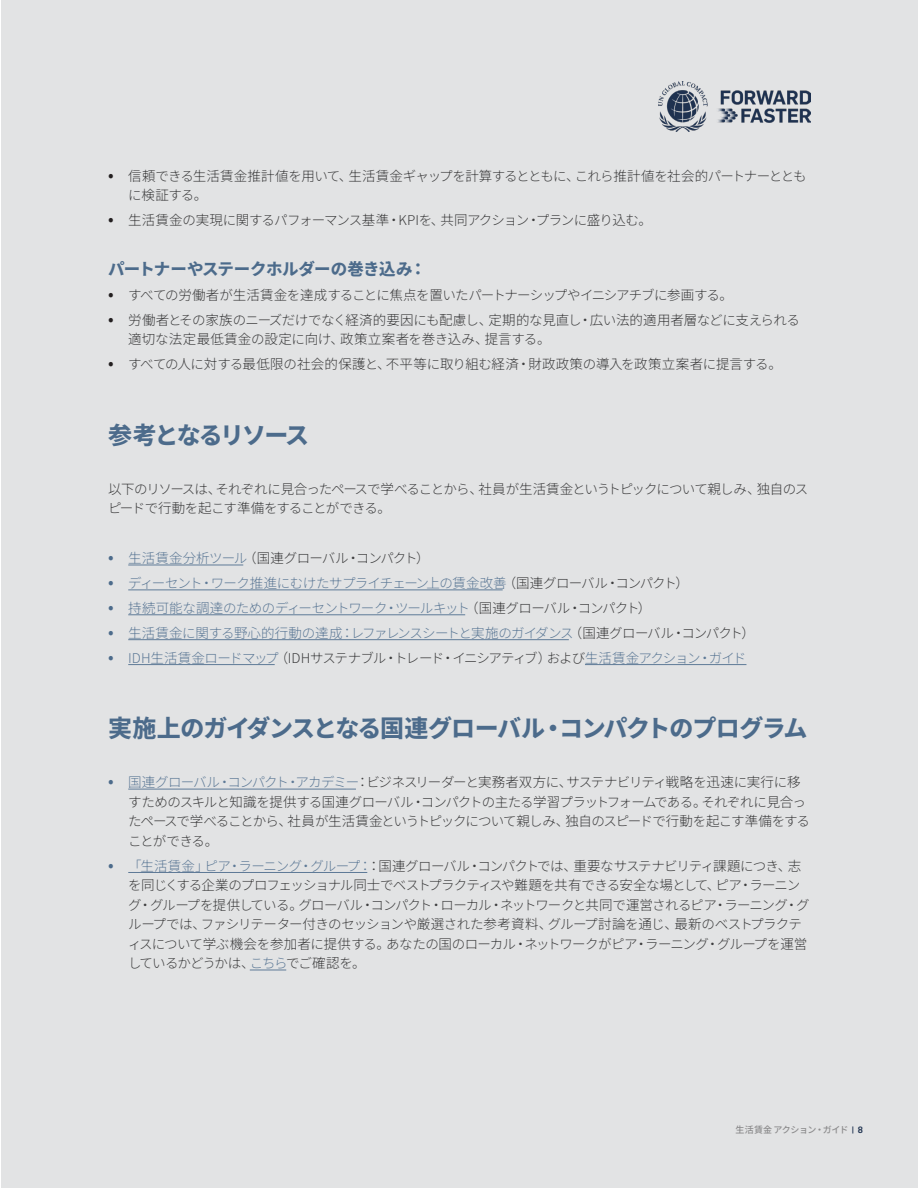
<style>
.page{position:relative;width:918px;height:1188px;background:#fff}
.page>*{position:absolute;margin:0;border:0;box-sizing:border-box;transform-origin:0 0}
.Bodytext{font:800 24px "Noto Sans JP";letter-spacing:-.06em;color:#4c6b8b}
.Bodytext-2{font:800 24px "Noto Sans JP";letter-spacing:-.09em;color:#4c6b8b}
.t1{font:800 16.5px "Noto Sans JP";letter-spacing:-.025em;color:#4c6b8b}
.t2{font:300 13.5px/19.5px "Noto Sans JP";letter-spacing:-.04em;color:#3e3e3f}
.t3{font:300 13.5px "Noto Sans JP";letter-spacing:-.045em;color:#5e7a97}
.t4{font:300 13.5px/19.5px "Noto Sans JP";letter-spacing:-.015em;color:#3e3e3f}
.t5{font:300 13.5px/19.5px "Noto Sans JP";letter-spacing:-.06em;color:#3e3e3f}
.t6{font:300 13.5px "Noto Sans JP";letter-spacing:-.065em;color:#3e3e3f}
.t7{font:300 13.5px "Noto Sans JP";letter-spacing:-.01em;color:#3e3e3f}
.t8{font:500 9px "Noto Sans JP";letter-spacing:-.04em;color:#8d8d8e}
.s1{font-weight:400;font-size:16.5px;color:#231f20}
.s2{font-weight:400;font-size:16.5px;color:#4c6b8b}
.s3{color:#5e7a97}
.s4{color:#3e3e3f}
.s5{font-family:"Flama";color:#1e3250}
</style>
<div class="page">
<div style="left:1px;top:0;width:917px;height:1188px;background:#e2e3e4"></div>
<img style="left:659px;top:81px;width:151px;height:50px">
<hr style="left:128px;top:565px;width:115px;height:1px;background:#5e7a97">
<hr style="left:128px;top:590px;width:375px;height:1px;background:#5e7a97">
<hr style="left:128px;top:614px;width:337px;height:1px;background:#5e7a97">
<hr style="left:128px;top:639px;width:441px;height:1px;background:#5e7a97">
<hr style="left:128px;top:664px;width:147px;height:1px;background:#5e7a97">
<hr style="left:585px;top:664px;width:161px;height:1px;background:#5e7a97">
<hr style="left:128px;top:789px;width:228px;height:1px;background:#5e7a97">
<hr style="left:128px;top:872px;width:239px;height:1px;background:#5e7a97">
<hr style="left:250px;top:970px;width:36px;height:1px;background:#5e7a97">
<p class="t2" style="left:128px;top:166px;width:680px;text-indent:-20px"><span class="s1">•</span> 信頼できる生活賃金推計値を用いて、生活賃金ギャップを計算するとともに、これら推計値を社会的パートナーとともに検証する。</p>
<p class="t2" style="left:108px;top:211px;width:545px"><span class="s1">•</span> 生活賃金の実現に関するパフォーマンス基準・KPIを、共同アクション・プランに盛り込む。</p>
<p class="t1" style="left:108px;top:260px;width:320px">パートナーやステークホルダーの巻き込み：</p>
<p class="t2" style="left:108px;top:286px;width:626px"><span class="s1">•</span> すべての労働者が生活賃金を達成することに焦点を置いたパートナーシップやイニシアチブに参画する。</p>
<p class="t4" style="left:128px;top:310px;width:673px;text-indent:-20px"><span class="s1">•</span> 労働者とその家族のニーズだけでなく経済的要因にも配慮し、定期的な見直し・広い法的適用者層などに支えられる適切な法定最低賃金の設定に向け、政策立案者を巻き込み、提言する。</p>
<p class="t7" style="left:108px;top:357px;width:675px"><span class="s1">•</span> すべての人に対する最低限の社会的保護と、不平等に取り組む経済・財政政策の導入を政策立案者に提言する。</p>
<p class="Bodytext-2" style="left:108px;top:422px;width:203px">参考となるリソース</p>
<p class="t5" style="left:108px;top:479px;width:702px">以下のリソースは、それぞれに見合ったペースで学べることから、社員が生活賃金というトピックについて親しみ、独自のスピードで行動を起こす準備をすることができる。</p>
<p class="t2" style="left:108px;top:549px;width:323px"><span class="s2">•</span> <span class="s3">生活賃金分析ツール</span>（国連グローバル・コンパクト）</p>
<p class="t3" style="left:108px;top:575px;width:582px"><span class="s2">•</span> ディーセント・ワーク推進にむけたサプライチェーン上の賃金改善<span class="s4">（国連グローバル・コンパクト）</span></p>
<p class="t3" style="left:108px;top:600px;width:545px"><span class="s2">•</span> 持続可能な調達のためのディーセントワーク・ツールキット<span class="s4">（国連グローバル・コンパクト）</span></p>
<p class="t3" style="left:108px;top:625px;width:649px"><span class="s2">•</span> 生活賃金に関する野心的行動の達成：レファレンスシートと実施のガイダンス<span class="s4">（国連グローバル・コンパクト）</span></p>
<p class="t6" style="left:108px;top:650px;width:640px"><span class="s2">•</span> <span class="s3">IDH生活賃金ロードマップ</span>（IDHサステナブル・トレード・イニシアティブ）および<span class="s3">生活賃金アクション・ガイド</span></p>
<p class="Bodytext" style="left:108px;top:715px;width:701px">実施上のガイダンスとなる国連グローバル・コンパクトのプログラム</p>
<p class="t2" style="left:128px;top:773px;width:683px;text-indent:-20px"><span class="s2">•</span> <span class="s3">国連グローバル・コンパクト・アカデミー</span>：ビジネスリーダーと実務者双方に、サステナビリティ戦略を迅速に実行に移すためのスキルと知識を提供する国連グローバル・コンパクトの主たる学習プラットフォームである。それぞれに見合ったペースで学べることから、社員が生活賃金というトピックについて親しみ、独自のスピードで行動を起こす準備をすることができる。</p>
<p class="t2" style="left:128px;top:856px;width:683px;text-indent:-20px"><span class="s2">•</span> <span class="s3">「生活賃金」ピア・ラーニング・グループ：</span>：国連グローバル・コンパクトでは、重要なサステナビリティ課題につき、志を同じくする企業のプロフェッショナル同士でベストプラクティスや難題を共有できる安全な場として、ピア・ラーニング・グループを提供している。グローバル・コンパクト・ローカル・ネットワークと共同で運営されるピア・ラーニング・グループでは、ファシリテーター付きのセッションや厳選された参考資料、グループ討論を通じ、最新のベストプラクティスについて学ぶ機会を参加者に提供する。あなたの国のローカル・ネットワークがピア・ラーニング・グループを運営しているかどうかは、<span class="s3">こちら</span>でご確認を。</p>
<p class="t8" style="left:736px;top:1125px;width:129px">生活賃金 アクション・ガイド <span class="s5">| 8</span></p>
</div>
